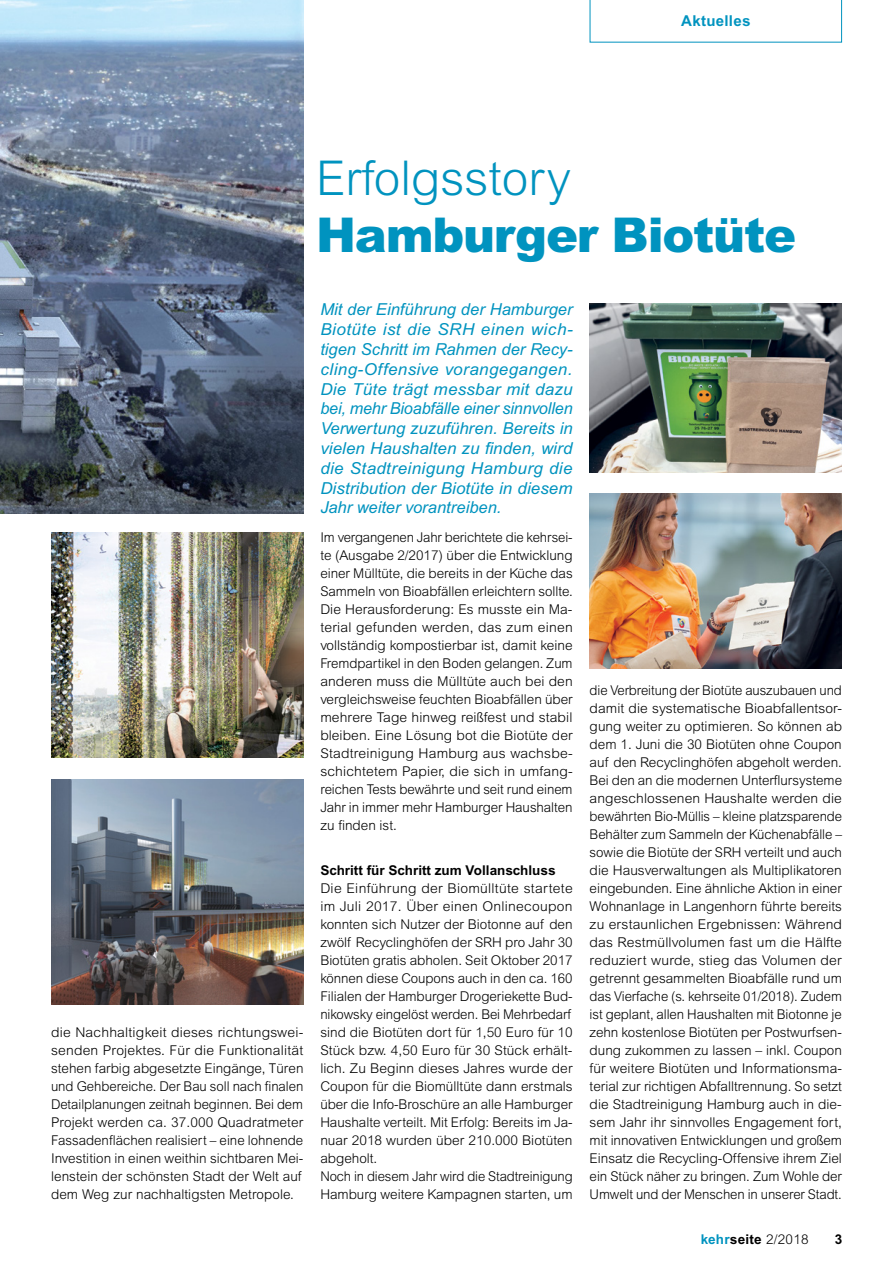
<style>
.page{position:relative;width:893px;height:1263px;background:#fff}
.page>*{position:absolute;margin:0;border:0;box-sizing:border-box;transform-origin:0 0}
.t1{font:900 48px "Arial";letter-spacing:-.025em;color:#0093bf}
.t2{font:300 48px "Arial";color:#0093bf}
.t3{font:italic 16.5px/19.8px "Arial";letter-spacing:.005em;color:#0093bf;text-align:justify}
.t4{font:700 15px "Arial";letter-spacing:.02em;color:#0093bf}
.t5{font:300 13.5px/18px "Arial";color:#000;text-align:justify}
.t6{font:700 13.5px "Arial";color:#000}
.s1{font-weight:700;color:#0093bf}
.s2{font-weight:700}
</style>
<div class="page">
<img style="left:0;top:0;width:303px;height:513px">
<img style="left:590px;top:304px;width:252px;height:169px">
<img style="left:590px;top:493px;width:252px;height:175px">
<img style="left:51px;top:532px;width:252px;height:225px">
<img style="left:51px;top:779px;width:252px;height:226px">
<svg style="left:590px;top:0;width:252px;height:43px"></svg>
<p class="t4" style="left:681px;top:11px;width:71px">Aktuelles</p>
<h1 class="t2" style="left:316px;top:150px;width:256px">Erfolgsstory</h1>
<h1 class="t1" style="left:316px;top:204px;width:481px">Hamburger Biotüte</h1>
<p class="t5" style="left:51px;top:1023px;width:254px;text-align:left">die Nachhaltigkeit dieses richtungswei&shy;senden Projektes. Für die Funktionalität stehen farbig abgesetzte Eingänge, Türen und Gehbereiche. Der Bau soll nach finalen Detailplanungen zeitnah beginnen. Bei dem Projekt werden ca. 37.000 Quadratmeter Fassadenflächen realisiert – eine lohnende Investition in einen weithin sichtbaren Mei&shy;lenstein der schönsten Stadt der Welt auf dem Weg zur nachhaltigsten Metropole.</p>
<p class="t3" style="left:320px;top:299px;width:254px">Mit der Einführung der Hamburger Biotüte ist die SRH einen wich&shy;tigen Schritt im Rahmen der Recy&shy;cling-Offensive vorangegangen.<br>Die Tüte trägt messbar mit dazu bei, mehr Bioabfälle einer sinnvollen Verwertung zuzuführen. Bereits in vielen Haushalten zu finden, wird die Stadtreinigung Hamburg die Distribution der Biotüte in diesem Jahr weiter vorantreiben.</p>
<p class="t5" style="left:320px;top:528px;width:254px">Im vergangenen Jahr berichtete die kehrsei&shy;te (Ausgabe 2/2017) über die Entwicklung einer Mülltüte, die bereits in der Küche das Sammeln von Bioabfällen erleichtern sollte.<br>Die Herausforderung: Es musste ein Ma&shy;terial gefunden werden, das zum einen vollständig kompostierbar ist, damit keine Fremdpartikel in den Boden gelangen. Zum anderen muss die Mülltüte auch bei den vergleichsweise feuchten Bioabfällen über mehrere Tage hinweg reißfest und stabil bleiben. Eine Lösung bot die Biotüte der Stadtreinigung Hamburg aus wachsbe&shy;schichtetem Papier, die sich in umfang&shy;reichen Tests bewährte und seit rund einem Jahr in immer mehr Hamburger Haushalten zu finden ist.</p>
<p class="t6" style="left:320px;top:862px;width:237px">Schritt für Schritt zum Vollanschluss</p>
<p class="t5" style="left:320px;top:879px;width:254px;text-align:left">Die Einführung der Biomülltüte startete im Juli 2017. Über einen Onlinecoupon konnten sich Nutzer der Biotonne auf den zwölf Recyclinghöfen der SRH pro Jahr 30<br>Biotüten gratis abholen. Seit Oktober 2017 können diese Coupons auch in den ca. 160<br>Filialen der Hamburger Drogeriekette Bud&shy;nikowsky eingelöst werden. Bei Mehrbedarf sind die Biotüten dort für 1,50 Euro für 10<br>Stück bzw. 4,50 Euro für 30 Stück erhält&shy;lich. Zu Beginn dieses Jahres wurde der Coupon für die Biomülltüte dann erstmals über die Info-Broschüre an alle Hamburger Haushalte verteilt. Mit Erfolg: Bereits im Ja&shy;nuar 2018 wurden über 210.000 Biotüten abgeholt.<br>Noch in diesem Jahr wird die Stadtreinigung Hamburg weitere Kampagnen starten, um</p>
<p class="t5" style="left:590px;top:681px;width:254px">die Verbreitung der Biotüte auszubauen und damit die systematische Bioabfallentsor&shy;gung weiter zu optimieren. So können ab dem 1. Juni die 30 Biotüten ohne Coupon auf den Recyclinghöfen abgeholt werden.<br>Bei den an die modernen Unterflursysteme angeschlossenen Haushalte werden die bewährten Bio-Müllis – kleine platzsparende Behälter zum Sammeln der Küchenabfälle – sowie die Biotüte der SRH verteilt und auch die Hausverwaltungen als Multiplikatoren eingebunden. Eine ähnliche Aktion in einer Wohnanlage in Langenhorn führte bereits zu erstaunlichen Ergebnissen: Während das Restmüllvolumen fast um die Hälfte reduziert wurde, stieg das Volumen der getrennt gesammelten Bioabfälle rund um das Vierfache (s. kehrseite 01/2018). Zudem ist geplant, allen Haushalten mit Biotonne je zehn kostenlose Biotüten per Postwurfsen&shy;dung zukommen zu lassen – inkl. Coupon für weitere Biotüten und Informationsma&shy;terial zur richtigen Abfalltrennung. So setzt die Stadtreinigung Hamburg auch in die&shy;sem Jahr ihr sinnvolles Engagement fort, mit innovativen Entwicklungen und großem Einsatz die Recycling-Offensive ihrem Ziel ein Stück näher zu bringen. Zum Wohle der Umwelt und der Menschen in unserer Stadt.</p>
<p class="t5" style="left:701px;top:1230px;width:109px"><span class="s1">kehr</span><span class="s2">seite</span> 2/2018</p>
<p class="t6" style="left:835px;top:1231px;width:9px">3</p>
</div>
